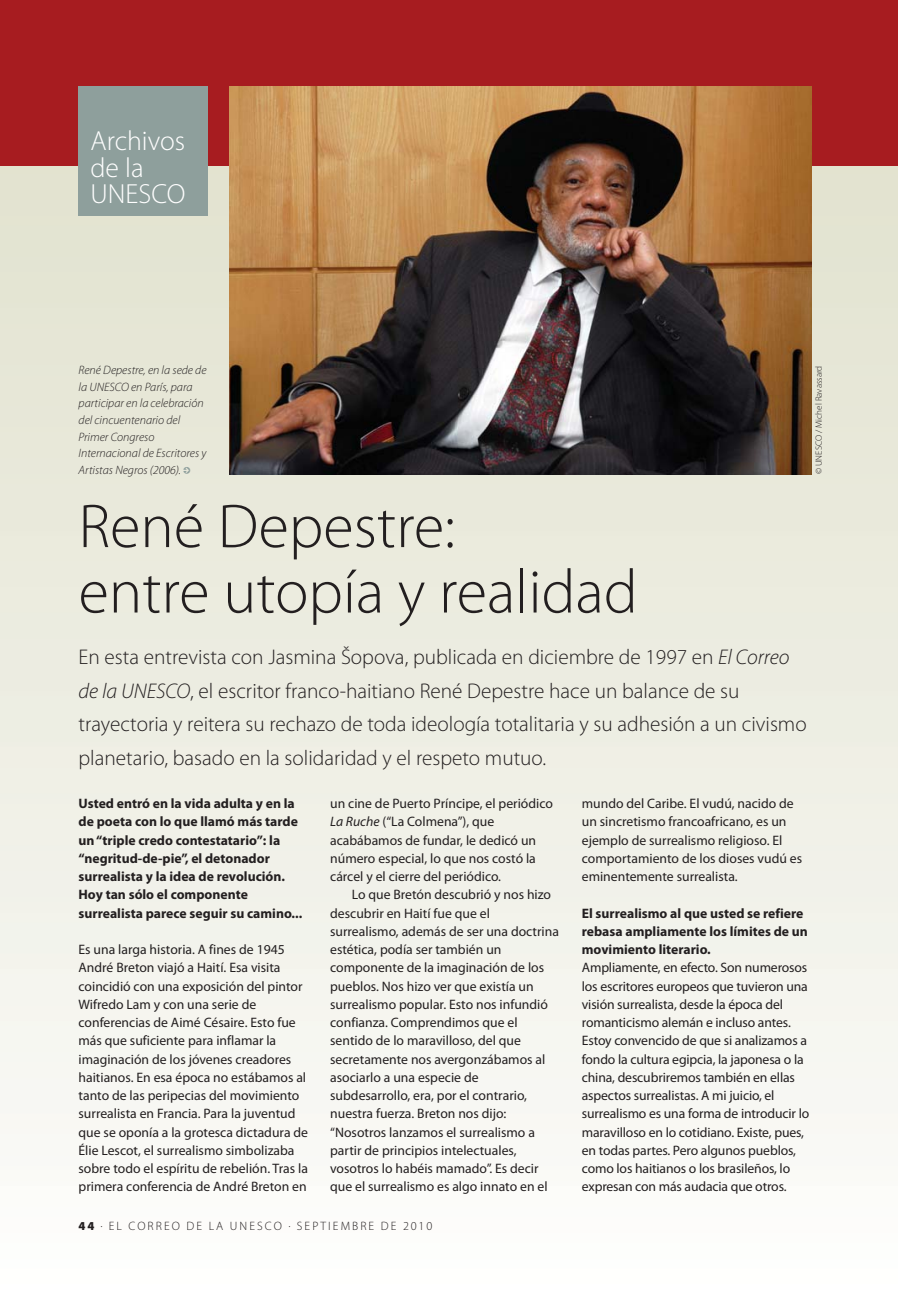
<style>
.page{position:relative;width:898px;height:1290px;background:#fff}
.page>*{position:absolute;margin:0;border:0;box-sizing:border-box;transform-origin:0 0}
.t1{font:300 62.3px/65.5px "Myriad Pro";color:#231f20}
.t2{font:300 27.65px/26.8px "Myriad Pro";color:#fff}
.t3{font:300 21.35px/33.4px "Myriad Pro";color:#231f20}
.t4{font:13.65px/18.2px "Myriad Pro";color:#231f20}
.t5{font:700 13.65px/18.2px "Myriad Pro";color:#231f20}
.t6{font:italic 300 12.25px/16.8px "Myriad Pro";color:#231f20}
.t7{font:300 12.25px "Myriad Pro";letter-spacing:.17em;color:#231f20}
.t8{font:300 9.1px "Myriad Pro";color:#231f20}
.s1{font-family:"Officina Display ITC Arrows";font-weight:400;font-style:normal;font-size:10.67px;color:#8e9f9c}
.s2{font-style:italic}
.s3{font-weight:900}
</style>
<div class="page">
<img style="left:0;top:165px;width:898px;height:969px">
<div style="left:0;top:0;width:898px;height:165px;background:#a71c20"></div>
<div style="left:79px;top:86px;width:129px;height:130px;background:#8e9f9c"></div>
<img style="left:229px;top:86px;width:583px;height:388px">
<h2 class="t2" style="left:91px;top:129px;width:96px">Archivos de la<br>UNESCO</h2>
<p class="t6" style="left:79px;top:362px;width:129px">René Depestre, en la sede de la UNESCO en París, para participar en la celebración del cincuentenario del<br>Primer Congreso<br>Internacional de Escritores y<br>Artistas Negros (2006). <span class="s1">I</span></p>
<p class="t8" style="left:815px;top:474px;width:110px;rotate:-90deg">© UNESCO / Michel Ravassard</p>
<h1 class="t1" style="left:79px;top:497px;width:561px">René Depestre:<br>entre utopía y realidad</h1>
<p class="t3" style="left:79px;top:642px;width:729px">En esta entrevista con Jasmina Šopova, publicada en diciembre de 1997 en <span class="s2">El Correo de la UNESCO</span>, el escritor franco-haitiano René Depestre hace un balance de su trayectoria y reitera su rechazo de toda ideología totalitaria y su adhesión a un civismo planetario, basado en la solidaridad y el respeto mutuo.</p>
<p class="t4" style="left:582px;top:795px;width:222px">mundo del Caribe. El vudú, nacido de un sincretismo francoafricano, es un ejemplo de surrealismo religioso. El comportamiento de los dioses vudú es eminentemente surrealista.</p>
<p class="t5" style="left:582px;top:905px;width:228px">El surrealismo al que usted se refiere rebasa ampliamente los límites de un movimiento literario.</p>
<p class="t4" style="left:582px;top:960px;width:229px">Ampliamente, en efecto. Son numerosos los escritores europeos que tuvieron una visión surrealista, desde la época del romanticismo alemán e incluso antes.<br>Estoy convencido de que si analizamos a fondo la cultura egipcia, la japonesa o la china, descubriremos también en ellas aspectos surrealistas. A mi juicio, el surrealismo es una forma de introducir lo maravilloso en lo cotidiano. Existe, pues, en todas partes. Pero algunos pueblos, como los haitianos o los brasileños, lo expresan con más audacia que otros.</p>
<p class="t7" style="left:79px;top:1221px;width:355px"><span class="s3">44</span> . EL CORREO DE LA UNESCO . SEPTIEMBRE DE 2010</p>
<p class="t4" style="left:330px;top:795px;width:224px">un cine de Puerto Príncipe, el periódico <span class="s2">La Ruche</span> (“La Colmena”), que acabábamos de fundar, le dedicó un número especial, lo que nos costó la cárcel y el cierre del periódico.</p>
<p class="t4" style="left:330px;top:886px;width:230px;text-indent:22px">Lo que Bretón descubrió y nos hizo descubrir en Haití fue que el surrealismo, además de ser una doctrina estética, podía ser también un componente de la imaginación de los pueblos. Nos hizo ver que existía un surrealismo popular. Esto nos infundió confianza. Comprendimos que el sentido de lo maravilloso, del que secretamente nos avergonzábamos al asociarlo a una especie de subdesarrollo, era, por el contrario, nuestra fuerza. Breton nos dijo: “Nosotros lanzamos el surrealismo a partir de principios intelectuales, vosotros lo habéis mamado”. Es decir que el surrealismo es algo innato en el</p>
<p class="t5" style="left:79px;top:795px;width:225px">Usted entró en la vida adulta y en la de poeta con lo que llamó más tarde un “triple credo contestatario”: la “negritud-de-pie”, el detonador surrealista y la idea de revolución.<br>Hoy tan sólo el componente surrealista parece seguir su camino...</p>
<p class="t4" style="left:79px;top:941px;width:231px">Es una larga historia. A fines de 1945<br>André Breton viajó a Haití. Esa visita coincidió con una exposición del pintor Wifredo Lam y con una serie de conferencias de Aimé Césaire. Esto fue más que suficiente para inflamar la imaginación de los jóvenes creadores haitianos. En esa época no estábamos al tanto de las peripecias del movimiento surrealista en Francia. Para la juventud que se oponía a la grotesca dictadura de Élie Lescot, el surrealismo simbolizaba sobre todo el espíritu de rebelión. Tras la primera conferencia de André Breton en</p>
</div>
